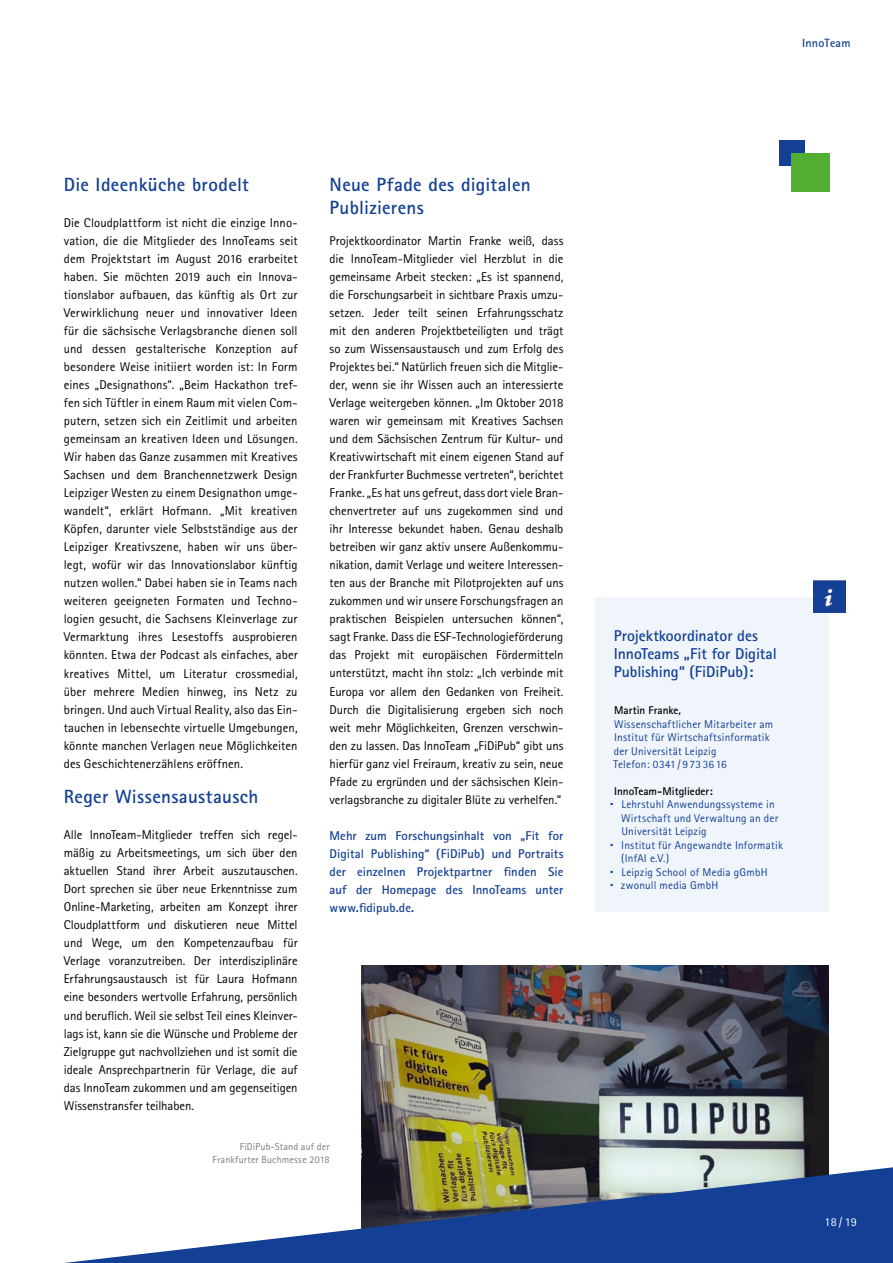
<style>
.page{position:relative;width:893px;height:1263px;background:#fff}
.page>*{position:absolute;margin:0;border:0;box-sizing:border-box;transform-origin:0 0}
.t1{font:700 19.2px/23px "Rotis Sans Serif";letter-spacing:.015em;color:#134094}
.t2{font:700 15.75px/18px "Rotis Sans Serif";letter-spacing:-.005em;color:#134094}
.t3{font:12.75px/18px "Rotis Sans Serif";letter-spacing:-.005em;color:#000;text-align:justify}
.t4{font:700 12.75px/18px "Rotis Sans Serif";letter-spacing:.005em;color:#134094;text-align:justify}
.t5{font:700 12px "Rotis Sans Serif";letter-spacing:.02em;color:#134094}
.t6{font:12px "Rotis Sans Serif";color:#fff}
.P_Infokasten_Blau{font:11.25px/13.5px "Rotis Sans Serif";letter-spacing:.02em;color:#134094}
.P_Infokasten_Blau-2{font:700 11.25px "Rotis Sans Serif";letter-spacing:-.005em;color:#000}
.t7{font:10.2px/13.5px "Rotis Sans Serif";letter-spacing:.015em;color:#7b7b7a;text-align:right}
.s1{font-weight:700;color:#000}
</style>
<div class="page">
<img style="left:361px;top:965px;width:467px;height:202px">
<svg style="left:64px;top:1167px;width:829px;height:96px;fill:#134094"></svg>
<div style="left:595px;top:597px;width:234px;height:314px;background:#f0f5fc"></div>
<img style="left:813px;top:581px;width:32px;height:31px">
<div style="left:779px;top:141px;width:25px;height:25px;background:#134094"></div>
<div style="left:791px;top:153px;width:38px;height:38px;background:#51ae30"></div>
<p class="t5" style="left:802px;top:36px;width:50px">InnoTeam</p>
<h4 class="t1" style="left:64px;top:173px;width:187px">Die Ideenküche brodelt</h4>
<p class="t3" style="left:64px;top:214px;width:235px">Die Cloudplattform ist nicht die einzige Inno&shy;vation, die die Mitglieder des InnoTeams seit dem Projektstart im August 2016 erarbeitet haben. Sie möchten 2019 auch ein Innova&shy;tionslabor aufbauen, das künftig als Ort zur Verwirklichung neuer und innovativer Ideen für die sächsische Verlagsbranche dienen soll und dessen gestalterische Konzeption auf besondere Weise initiiert worden ist: In Form eines „Designathons“. „Beim Hackathon tref&shy;fen sich Tüftler in einem Raum mit vielen Com&shy;putern, setzen sich ein Zeitlimit und arbeiten gemeinsam an kreativen Ideen und Lösungen.<br>Wir haben das Ganze zusammen mit Kreatives Sachsen und dem Branchennetzwerk Design Leipziger Westen zu einem Designathon umge&shy;wandelt“, erklärt Hofmann. „Mit kreativen Köpfen, darunter viele Selbstständige aus der Leipziger Kreativszene, haben wir uns über&shy;legt, wofür wir das Innovationslabor künftig nutzen wollen.“ Dabei haben sie in Teams nach weiteren geeigneten Formaten und Techno&shy;logien gesucht, die Sachsens Kleinverlage zur Vermarktung ihres Lesestoffs ausprobieren könnten. Etwa der Podcast als einfaches, aber kreatives Mittel, um Literatur crossmedial, über mehrere Medien hinweg, ins Netz zu bringen. Und auch Virtual Reality, also das Ein&shy;tauchen in lebensechte virtuelle Umgebungen, könnte manchen Verlagen neue Möglichkeiten des Geschichtenerzählens eröffnen.</p>
<h4 class="t1" style="left:64px;top:785px;width:196px">Reger Wissensaustausch</h4>
<p class="t3" style="left:64px;top:826px;width:235px">Alle InnoTeam-Mitglieder treffen sich regel&shy;mäßig zu Arbeitsmeetings, um sich über den aktuellen Stand ihrer Arbeit auszutauschen.<br>Dort sprechen sie über neue Erkenntnisse zum Online-Marketing, arbeiten am Konzept ihrer Cloudplattform und diskutieren neue Mittel und Wege, um den Kompetenzaufbau für Verlage voranzutreiben. Der interdisziplinäre Erfahrungsaustausch ist für Laura Hofmann eine besonders wertvolle Erfahrung, persönlich und beruflich. Weil sie selbst Teil eines Kleinver&shy;lags ist, kann sie die Wünsche und Probleme der Zielgruppe gut nachvollziehen und ist somit die ideale Ansprechpartnerin für Verlage, die auf das InnoTeam zukommen und am gegenseitigen Wissenstransfer teilhaben.</p>
<h4 class="t1" style="left:330px;top:173px;width:203px">Neue Pfade des digitalen<br>Publizierens</h4>
<p class="t3" style="left:330px;top:232px;width:235px">Projektkoordinator Martin Franke weiß, dass die InnoTeam-Mitglieder viel Herzblut in die gemeinsame Arbeit stecken: „Es ist spannend, die Forschungsarbeit in sichtbare Praxis umzu&shy;setzen. Jeder teilt seinen Erfahrungsschatz mit den anderen Projektbeteiligten und trägt so zum Wissensaustausch und zum Erfolg des Projektes bei.“ Natürlich freuen sich die Mitglie&shy;der, wenn sie ihr Wissen auch an interessierte Verlage weitergeben können. „Im Oktober 2018 waren wir gemeinsam mit Kreatives Sachsen und dem Sächsischen Zentrum für Kultur- und Kreativwirtschaft mit einem eigenen Stand auf der Frankfurter Buchmesse vertreten“, berichtet Franke. „Es hat uns gefreut, dass dort viele Bran&shy;chenvertreter auf uns zugekommen sind und ihr Interesse bekundet haben. Genau deshalb betreiben wir ganz aktiv unsere Außenkommu&shy;nikation, damit Verlage und weitere Interessen&shy;ten aus der Branche mit Pilotprojekten auf uns zukommen und wir unsere Forschungsfragen an praktischen Beispielen untersuchen können“, sagt Franke. Dass die ESF-Technologieförderung das Projekt mit europäischen Fördermitteln unterstützt, macht ihn stolz: „Ich verbinde mit Europa vor allem den Gedanken von Freiheit.<br>Durch die Digitalisierung ergeben sich noch weit mehr Möglichkeiten, Grenzen verschwin&shy;den zu lassen. Das InnoTeam „FiDiPub“ gibt uns hierfür ganz viel Freiraum, kreativ zu sein, neue Pfade zu ergründen und der sächsischen Klein&shy;verlagsbranche zu digitaler Blüte zu verhelfen.“</p>
<p class="t4" style="left:330px;top:826px;width:235px">Mehr zum Forschungsinhalt von „Fit for Digital Publishing“ (FiDiPub) und Portraits der einzelnen Projektpartner finden Sie auf der Homepage des InnoTeams unter www.fidipub.de.</p>
<p class="t7" style="left:212px;top:1139px;width:119px">FiDiPub-Stand auf der<br>Frankfurter Buchmesse 2018</p>
<p class="t2" style="left:614px;top:627px;width:164px">Projektkoordinator des<br>InnoTeams „Fit for Digital<br>Publishing“ (FiDiPub):</p>
<p class="P_Infokasten_Blau" style="left:614px;top:704px;width:161px"><span class="s1">Martin Franke,<br></span>Wissenschaftlicher Mitarbeiter am<br>Institut für Wirtschaftsinformatik der -Universität Leipzig</p>
<p class="P_Infokasten_Blau" style="left:614px;top:758px;width:115px">Telefon: 0341 / 9 73 36 16</p>
<p class="P_Infokasten_Blau-2" style="left:614px;top:784px;width:100px">InnoTeam-Mitglieder:</p>
<p class="P_Infokasten_Blau" style="left:621px;top:797px;width:158px">Lehrstuhl Anwendungssysteme in<br>Wirtschaft und Verwaltung an der<br>Universität Leipzig</p>
<p class="P_Infokasten_Blau" style="left:621px;top:838px;width:163px">Institut für Angewandte Informatik (InfAI e.V.)</p>
<p class="P_Infokasten_Blau" style="left:621px;top:865px;width:148px">Leipzig School of Media gGmbH</p>
<p class="P_Infokasten_Blau" style="left:621px;top:878px;width:99px">zwonull media GmbH</p>
<p class="t6" style="left:824px;top:1214px;width:34px">18/19</p>
</div>
